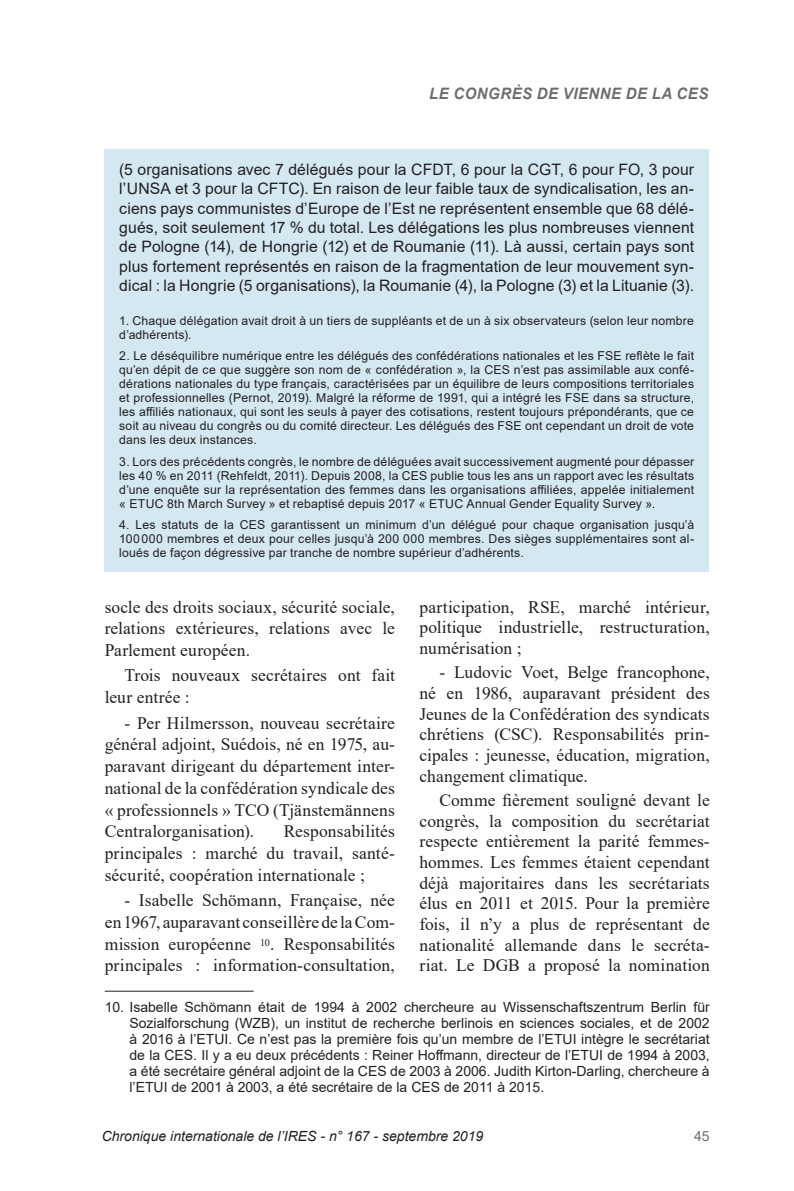
<style>
.page{position:relative;width:794px;height:1191px;background:#fff}
.page>*{position:absolute;margin:0;border:0;box-sizing:border-box;transform-origin:0 0}
.t1{font:17.5px/20.7px "Times New Roman";letter-spacing:.005em;color:#231f20;text-align:justify}
.TITRE_ENCADRE{font:15.75px/19.2px "Arial";letter-spacing:.005em;color:#231f20;text-align:justify}
.t2{font:italic 700 15.75px "Arial";letter-spacing:.035em;color:#6c6d70;scale:.95 1}
.Notes_de_bas_2{font:14px/15.9px "Arial";color:#231f20;text-align:justify}
.t3{font:italic 14px "Arial";color:#231f20}
.t4{font:14px "Arial";color:#6c6d70}
.Encadre_source{font:12.25px/14px "Arial";letter-spacing:.015em;color:#231f20;text-align:justify}
</style>
<div class="page">
<hr style="left:105px;top:991px;width:148px;height:1px;background:#231f20">
<div style="left:104px;top:149px;width:605px;height:422px;background:#d4e8f2"></div>
<p class="t2" style="left:429px;top:83px;width:295px">LE CONGRÈS DE VIENNE DE LA CES</p>
<p class="TITRE_ENCADRE" style="left:119px;top:160px;width:576px">(5 organisations avec 7 délégués pour la CFDT, 6 pour la CGT, 6 pour FO, 3 pour l’UNSA et 3 pour la CFTC). En raison de leur faible taux de syndicalisation, les an&shy;ciens pays communistes d’Europe de l’Est ne représentent ensemble que 68 délé&shy;gués, soit seulement 17 % du total. Les délégations les plus nombreuses viennent de Pologne (14), de Hongrie (12) et de Roumanie (11). Là aussi, certain pays sont plus fortement représentés en raison de la fragmentation de leur mouvement syn&shy;dical : la Hongrie (5 organisations), la Roumanie (4), la Pologne (3) et la Lituanie (3).</p>
<p class="Encadre_source" style="left:119px;top:313px;width:576px">1. Chaque délégation avait droit à un tiers de suppléants et de un à six observateurs (selon leur nombre d’adhérents).</p>
<p class="Encadre_source" style="left:119px;top:349px;width:576px">2. Le déséquilibre numérique entre les délégués des confédérations nationales et les FSE reflète le fait qu’en dépit de ce que suggère son nom de « confédération », la CES n’est pas assimilable aux confé&shy;dérations nationales du type français, caractérisées par un équilibre de leurs compositions territoriales et professionnelles (Pernot, 2019). Malgré la réforme de 1991, qui a intégré les FSE dans sa structure, les affiliés nationaux, qui sont les seuls à payer des cotisations, restent toujours prépondérants, que ce soit au niveau du congrès ou du comité directeur. Les délégués des FSE ont cependant un droit de vote dans les deux instances.</p>
<p class="Encadre_source" style="left:119px;top:454px;width:576px">3. Lors des précédents congrès, le nombre de déléguées avait successivement augmenté pour dépasser les 40 % en 2011 (Rehfeldt, 2011). Depuis 2008, la CES publie tous les ans un rapport avec les résultats d’une enquête sur la représentation des femmes dans les organisations affiliées, appelée initialement « ETUC 8th March Survey » et rebaptisé depuis 2017 « ETUC Annual Gender Equality Survey ».</p>
<p class="Encadre_source" style="left:119px;top:517px;width:576px">4. Les statuts de la CES garantissent un minimum d’un délégué pour chaque organisation jusqu’à 100000 membres et deux pour celles jusqu’à 200 000 membres. Des sièges supplémentaires sont al&shy;loués de façon dégressive par tranche de nombre supérieur d’adhérents.</p>
<p class="t1" style="left:105px;top:595px;width:292px;line-height:21.7px">socle des droits sociaux, sécurité sociale, relations extérieures, relations avec le Parlement européen.</p>
<p class="t1" style="left:105px;top:664px;width:292px;line-height:21.7px;text-indent:20px">Trois nouveaux secrétaires ont fait leur entrée :</p>
<p class="t1" style="left:105px;top:711px;width:292px;line-height:21.7px;text-indent:20px">- Per Hilmersson, nouveau secrétaire général adjoint, Suédois, né en 1975, au&shy;paravant dirigeant du département inter&shy;national de la confédération syndicale des « professionnels » TCO (Tjänstemännens Centralorganisation).</p>
<p class="t1" style="left:419px;top:596px;width:292px">participation, RSE, marché intérieur, politique industrielle, restructuration, numérisation ;</p>
<p class="t1" style="left:419px;top:661px;width:292px;text-indent:20px">- Ludovic Voet, Belge francophone, né en 1986, auparavant président des Jeunes de la Confédération des syndicats chrétiens (CSC). Responsabilités prin&shy;cipales : jeunesse, éducation, migration, changement climatique.</p>
<p class="t1" style="left:419px;top:789px;width:292px;text-indent:20px">Comme fièrement souligné devant le congrès, la composition du secrétariat respecte entièrement la parité femmes&shy;hommes. Les femmes étaient cependant déjà majoritaires dans les secrétariats élus en 2011 et 2015. Pour la première fois, il n’y a plus de représentant de nationalité allemande dans le secréta&shy;riat. Le DGB a proposé la nomination</p>
<p class="t1" style="left:105px;top:820px;width:292px;line-height:21.7px;text-indent:179px">Responsabilités principales : marché du travail, santé&shy;sécurité, coopération internationale ;</p>
<p class="t1" style="left:105px;top:889px;width:292px;line-height:21.7px;text-indent:20px">- Isabelle Schömann, Française, née en1967, auparavant conseillère de la Com&shy;mission européenne <sup>10</sup>. Responsabilités principales : information-consultation,</p>
<p class="Notes_de_bas_2" style="left:129px;top:999px;width:582px;text-indent:-25px">10. Isabelle Schömann était de 1994 à 2002 chercheure au Wissenschaftszentrum Berlin für Sozialforschung (WZB), un institut de recherche berlinois en sciences sociales, et de 2002 à 2016 à l’ETUI. Ce n’est pas la première fois qu’un membre de l’ETUI intègre le secrétariat de la CES. Il y a eu deux précédents : Reiner Hoffmann, directeur de l’ETUI de 1994 à 2003, a été secrétaire général adjoint de la CES de 2003 à 2006. Judith Kirton-Darling, chercheure à l’ETUI de 2001 à 2003, a été secrétaire de la CES de 2011 à 2015.</p>
<p class="t3" style="left:102px;top:1127px;width:383px">Chronique internationale de l’IRES - n° 167 - septembre 2019</p>
<p class="t4" style="left:694px;top:1126px;width:17px">45</p>
</div>
